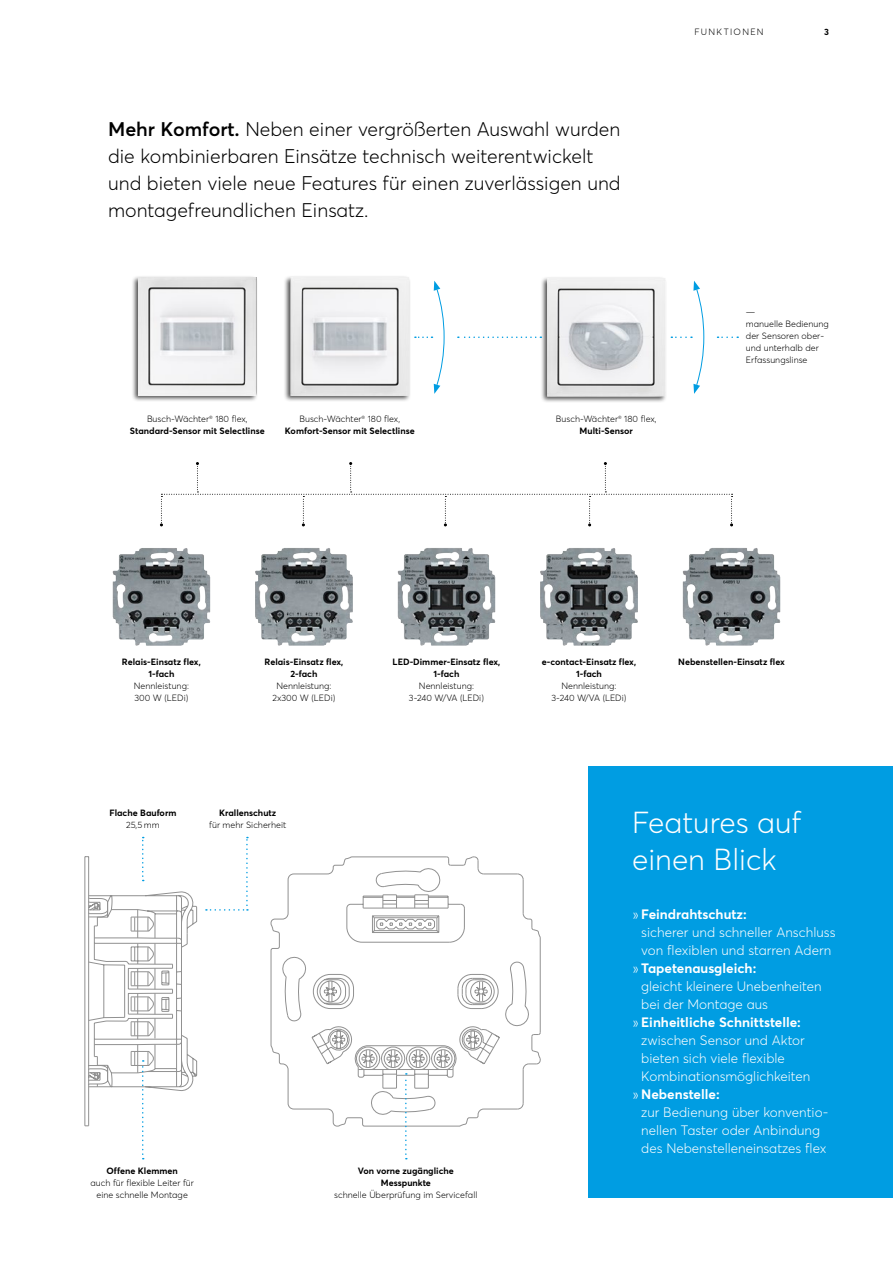
<style>
.page{position:relative;width:893px;height:1263px;background:#fff}
.page>*{position:absolute;margin:0;border:0;box-sizing:border-box;transform-origin:0 0}
.t1{font:300 30px/36px "Averta";color:#fff}
.t2{font:300 19.5px/27px "Averta";color:#000}
.t3{font:300 13.5px "Averta";color:#fff}
.t4{font:700 13.5px "Averta";color:#fff}
.t5{font:700 9px/12px "Averta";color:#000;text-align:center}
.t6{font:300 9px/12px "Averta";color:#000;text-align:center}
.t7{font:300 9px "Averta";letter-spacing:.145em;color:#000}
.s1{font-weight:600}
.s2{font-weight:300}
.s3{font-weight:700}
</style>
<div class="page">
<svg style="left:160px;top:462px;width:573px;height:64px"></svg>
<div style="left:588px;top:766px;width:305px;height:432px;background:#009de2"></div>
<div style="left:131px;top:275px;width:128px;height:128px;background:#000;opacity:.7"></div>
<img style="left:138px;top:277px;width:118px;height:118px">
<div style="left:284px;top:275px;width:127px;height:128px;background:#000;opacity:.7"></div>
<img style="left:291px;top:277px;width:118px;height:118px">
<div style="left:540px;top:276px;width:128px;height:127px;background:#000;opacity:.7"></div>
<img style="left:547px;top:278px;width:118px;height:118px">
<img style="left:113px;top:548px;width:98px;height:98px">
<img style="left:255px;top:548px;width:98px;height:98px">
<img style="left:398px;top:548px;width:98px;height:98px">
<img style="left:540px;top:548px;width:98px;height:98px">
<img style="left:683px;top:548px;width:98px;height:98px">
<svg style="left:458px;top:336px;width:83px;height:2px"></svg>
<svg style="left:717px;top:336px;width:21px;height:2px"></svg>
<svg style="left:671px;top:281px;width:34px;height:113px"></svg>
<svg style="left:415px;top:281px;width:30px;height:113px"></svg>
<svg style="left:270px;top:918px;width:15px;height:147px"></svg>
<svg style="left:285px;top:856px;width:256px;height:254px"></svg>
<svg style="left:206px;top:837px;width:42px;height:74px"></svg>
<svg style="left:84px;top:837px;width:114px;height:322px"></svg>
<svg style="left:311px;top:894px;width:189px;height:265px"></svg>
<h2 class="t2" style="left:108px;top:115px;width:514px"><span class="s1">Mehr Komfort.</span> Neben einer vergrößerten Auswahl wurden die kombinierbaren Einsätze technisch weiterentwickelt und bieten viele neue Features für einen zuverlässigen und montagefreundlichen Einsatz.</h2>
<p class="t5" style="left:130px;top:413px;width:136px"><span class="s2">Busch-Wächter</span><sup>®</sup> <span class="s2">180 flex,<br></span>Standard-Sensor mit Selectlinse</p>
<p class="t5" style="left:285px;top:412px;width:131px"><span class="s2">Busch-Wächter</span><sup>®</sup> <span class="s2">180 flex,<br></span>Komfort-Sensor mit Selectlinse</p>
<p class="t6" style="left:556px;top:413px;width:102px">Busch-Wächter<sup>®</sup> 180 flex,<br><span class="s3">Multi-Sensor</span></p>
<p class="t7" style="left:694px;top:26px;width:71px">FUNKTIONEN</p>
<p class="t5" style="left:824px;top:25px;width:6px">3</p>
<p class="t6" style="left:746px;top:306px;width:84px;text-align:left">—<br>manuelle Bedienung der Sensoren ober&shy;und unterhalb der<br>Erfassungslinse</p>
<p class="t5" style="left:122px;top:655px;width:80px">Relais-Einsatz flex,<br>1-fach</p>
<p class="t6" style="left:134px;top:679px;width:57px;text-align:left">Nennleistung:<br>300 W (LEDi)</p>
<p class="t5" style="left:264px;top:655px;width:80px">Relais-Einsatz flex,<br>2-fach</p>
<p class="t6" style="left:272px;top:679px;width:64px">Nennleistung:<br>2x300 W (LEDi)</p>
<p class="t5" style="left:393px;top:655px;width:109px">LED-Dimmer-Einsatz flex,<br>1-fach</p>
<p class="t6" style="left:409px;top:679px;width:77px">Nennleistung:<br>3-240 W/VA (LEDi)</p>
<p class="t5" style="left:542px;top:655px;width:96px">e-contact-Einsatz flex,<br>1-fach</p>
<p class="t6" style="left:551px;top:679px;width:77px">Nennleistung:<br>3-240 W/VA (LEDi)</p>
<p class="t5" style="left:678px;top:655px;width:108px">Nebenstellen-Einsatz flex</p>
<p class="t5" style="left:109px;top:807px;width:69px">Flache Bauform</p>
<p class="t6" style="left:126px;top:819px;width:35px">25,5 mm</p>
<p class="t5" style="left:219px;top:807px;width:59px">Krallenschutz</p>
<p class="t6" style="left:209px;top:819px;width:79px">für mehr Sicherheit</p>
<p class="t5" style="left:107px;top:1164px;width:73px">Offene Klemmen</p>
<p class="t6" style="left:90px;top:1176px;width:105px">auch für flexible Leiter für eine schnelle Montage</p>
<p class="t5" style="left:358px;top:1164px;width:98px">Von vorne zugängliche<br>Messpunkte</p>
<p class="t6" style="left:334px;top:1188px;width:145px">schnelle Überprüfung im Servicefall</p>
<h1 class="t1" style="left:632px;top:805px;width:171px">Features auf einen Blick</h1>
<h3 class="t4" style="left:633px;top:905px;width:116px"><span class="s2">»</span> Feindrahtschutz:</h3>
<h3 class="t3" style="left:641px;top:924px;width:196px">sicherer und schneller Anschluss</h3>
<h3 class="t3" style="left:641px;top:942px;width:191px">von flexiblen und starren Adern</h3>
<h3 class="t4" style="left:633px;top:959px;width:125px"><span class="s2">»</span> Tapetenausgleich:</h3>
<h3 class="t3" style="left:641px;top:978px;width:182px">gleicht kleinere Unebenheiten</h3>
<h3 class="t3" style="left:641px;top:996px;width:128px">bei der Montage aus</h3>
<h3 class="t4" style="left:633px;top:1013px;width:170px"><span class="s2">»</span> Einheitliche Schnittstelle:</h3>
<h3 class="t3" style="left:641px;top:1032px;width:165px">zwischen Sensor und Aktor</h3>
<h3 class="t3" style="left:641px;top:1050px;width:145px">bieten sich viele flexible</h3>
<h3 class="t3" style="left:641px;top:1068px;width:171px">Kombinationsmöglichkeiten</h3>
<h3 class="t4" style="left:633px;top:1085px;width:89px"><span class="s2">»</span> Nebenstelle:</h3>
<h3 class="t3" style="left:641px;top:1104px;width:189px">zur Bedienung über konventio-</h3>
<h3 class="t3" style="left:641px;top:1122px;width:180px">nellen Taster oder Anbindung</h3>
<h3 class="t3" style="left:641px;top:1140px;width:187px">des Nebenstelleneinsatzes flex</h3>
</div>
